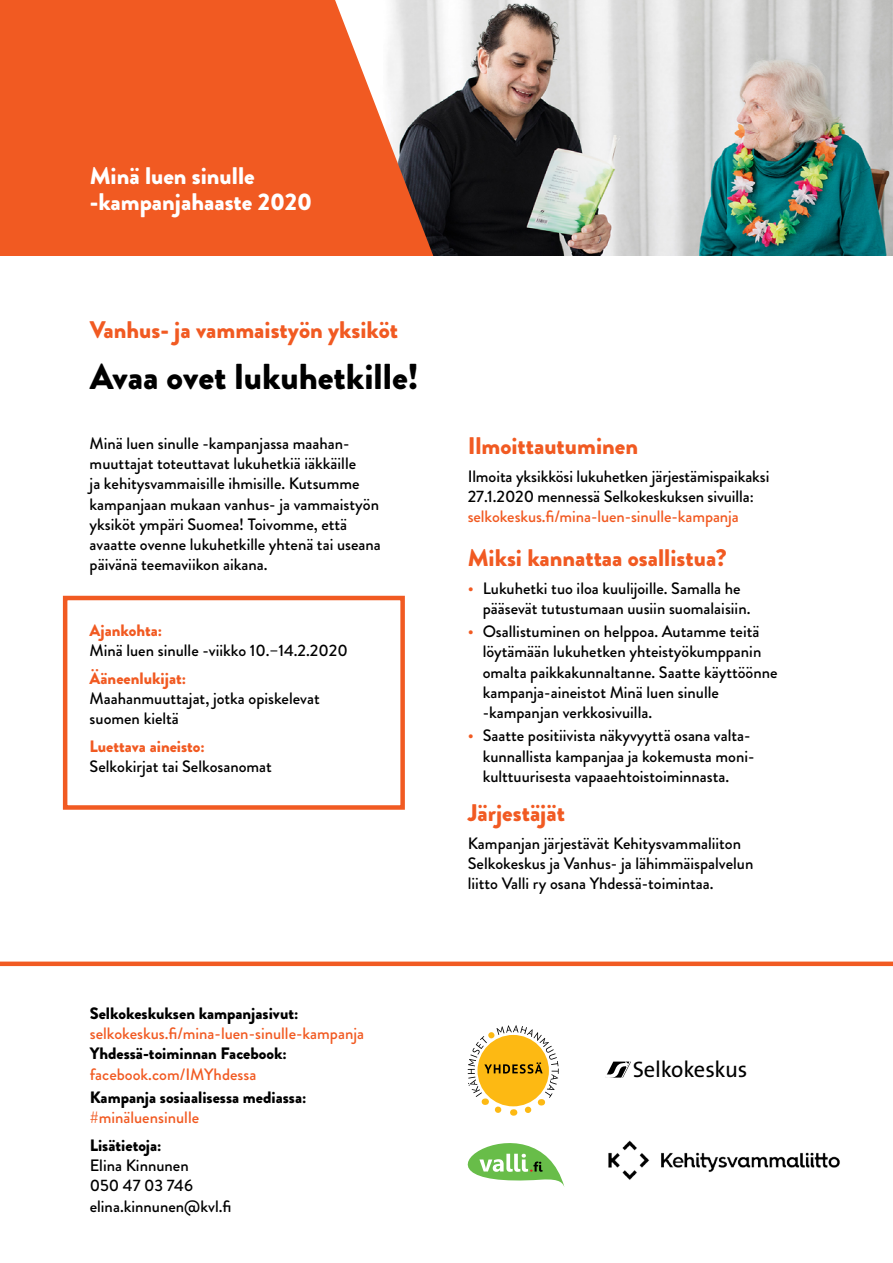
<style>
.page{position:relative;width:893px;height:1263px;background:#fff}
.page>*{position:absolute;margin:0;border:0;box-sizing:border-box;transform-origin:0 0}
.t1{font:900 36px "Brandon Grotesque";color:#000}
.t2{font:900 24px "Brandon Grotesque";color:#f15a22}
.t3{font:900 24px/25.5px "Brandon Grotesque";color:#fff}
.t4{font:22.5px "The Sans";letter-spacing:-.01em;color:#000}
.t5{font:500 16.5px/20.2px "Brandon Grotesque";color:#000}
.t6{font:500 16.5px "Brandon Grotesque";color:#f15a22}
.t7{font:900 16.5px "Brandon Grotesque";color:#000}
.t8{font:900 16.5px "Brandon Grotesque";color:#f15a22}
.s1{font-style:inherit}
.s2{color:#f15a22}
</style>
<div class="page">
<img style="left:434px;top:0;width:459px;height:256px">
<div style="left:0;top:0;width:243px;height:257px;background:#f15a22"></div>
<svg style="left:140px;top:0;width:294px;height:257px;fill:#f15a22"></svg>
<div style="left:0;top:961px;width:893px;height:5px;background:#f15a22"></div>
<div style="left:63px;top:596px;width:342px;height:214px;border:4px solid #f15a22"></div>
<svg style="left:468px;top:1025px;width:91px;height:91px"></svg>
<svg style="left:605px;top:1061px;width:26px;height:17px"></svg>
<svg style="left:468px;top:1143px;width:96px;height:43px"></svg>
<img style="left:608px;top:1140px;width:232px;height:40px">
<h2 class="t3" style="left:90px;top:163px;width:224px">Minä luen sinulle -kampanjahaaste <span class="s1">2020</span></h2>
<h2 class="t2" style="left:90px;top:313px;width:310px">Vanhus- ja vammaistyön yksiköt</h2>
<h1 class="t1" style="left:90px;top:351px;width:331px">Avaa ovet lukuhetkille!</h1>
<p class="t5" style="left:90px;top:433px;width:293px">Minä luen sinulle -kampanjassa maahan&shy;muuttajat toteuttavat lukuhetkiä iäkkäille<br>ja kehitysvammaisille ihmisille. Kutsumme kampanjaan mukaan vanhus- ja vammaistyön yksiköt ympäri Suomea! Toivomme, että avaatte ovenne lukuhetkille yhtenä tai useana päivänä teemaviikon aikana.</p>
<p class="t8" style="left:90px;top:618px;width:74px">Ajankohta:</p>
<p class="t5" style="left:90px;top:640px;width:260px">Minä luen sinulle -viikko 10.–14.2.2020</p>
<p class="t8" style="left:90px;top:666px;width:98px">Ääneenlukijat:</p>
<p class="t5" style="left:90px;top:688px;width:232px">Maahanmuuttajat, jotka opiskelevat suomen kieltä</p>
<p class="t8" style="left:90px;top:734px;width:117px">Luettava aineisto:</p>
<p class="t5" style="left:90px;top:756px;width:184px">Selkokirjat tai Selkosanomat</p>
<p class="t7" style="left:90px;top:1001px;width:210px">Selkokeskuksen kampanjasivut:</p>
<p class="t6" style="left:90px;top:1022px;width:276px">selkokeskus.fi/mina-luen-sinulle-kampanja</p>
<p class="t7" style="left:90px;top:1042px;width:199px">Yhdessä-toiminnan Facebook:</p>
<p class="t6" style="left:90px;top:1062px;width:168px">facebook.com/IMYhdessa</p>
<p class="t7" style="left:90px;top:1085px;width:218px">Kampanja sosiaalisessa mediassa:</p>
<p class="t6" style="left:90px;top:1106px;width:111px">#minäluensinulle</p>
<p class="t7" style="left:90px;top:1133px;width:73px">Lisätietoja:</p>
<p class="t5" style="left:90px;top:1155px;width:143px">Elina Kinnunen<br>050 47 03 746 elina.kinnunen@kvl.fi</p>
<h2 class="t2" style="left:468px;top:429px;width:172px">Ilmoittautuminen</h2>
<p class="t5" style="left:468px;top:466px;width:303px">Ilmoita yksikkösi lukuhetken järjestämispaikaksi<br>27.1.2020 mennessä Selkokeskuksen sivuilla:</p>
<p class="t6" style="left:468px;top:505px;width:273px">selkokeskus.fi/mina-luen-sinulle-kampanja</p>
<h2 class="t2" style="left:468px;top:541px;width:260px">Miksi kannattaa osallistua?</h2>
<p class="t5" style="left:483px;top:578px;width:269px;text-indent:-15px"><span class="s2">•</span> Lukuhetki tuo iloa kuulijoille. Samalla he pääsevät tutustumaan uusiin suomalaisiin.</p>
<p class="t5" style="left:483px;top:622px;width:296px;text-indent:-15px"><span class="s2">•</span> Osallistuminen on helppoa. Autamme teitä löytämään lukuhetken yhteistyökumppanin omalta paikkakunnaltanne. Saatte käyttöönne kampanja-aineistot Minä luen sinulle -kampanjan verkkosivuilla.</p>
<p class="t5" style="left:483px;top:726px;width:273px;text-indent:-15px"><span class="s2">•</span> Saatte positiivista näkyvyyttä osana valta&shy;kunnallista kampanjaa ja kokemusta moni&shy;kulttuurisesta vapaaehtoistoiminnasta.</p>
<h2 class="t2" style="left:468px;top:796px;width:99px">Järjestäjät</h2>
<p class="t5" style="left:468px;top:833px;width:287px">Kampanjan järjestävät Kehitysvammaliiton<br>Selkokeskus ja Vanhus- ja lähimmäispalvelun liitto Valli ry osana Yhdessä-toimintaa.</p>
<h3 class="t4" style="left:633px;top:1051px;width:116px">Selkokeskus</h3>
</div>
